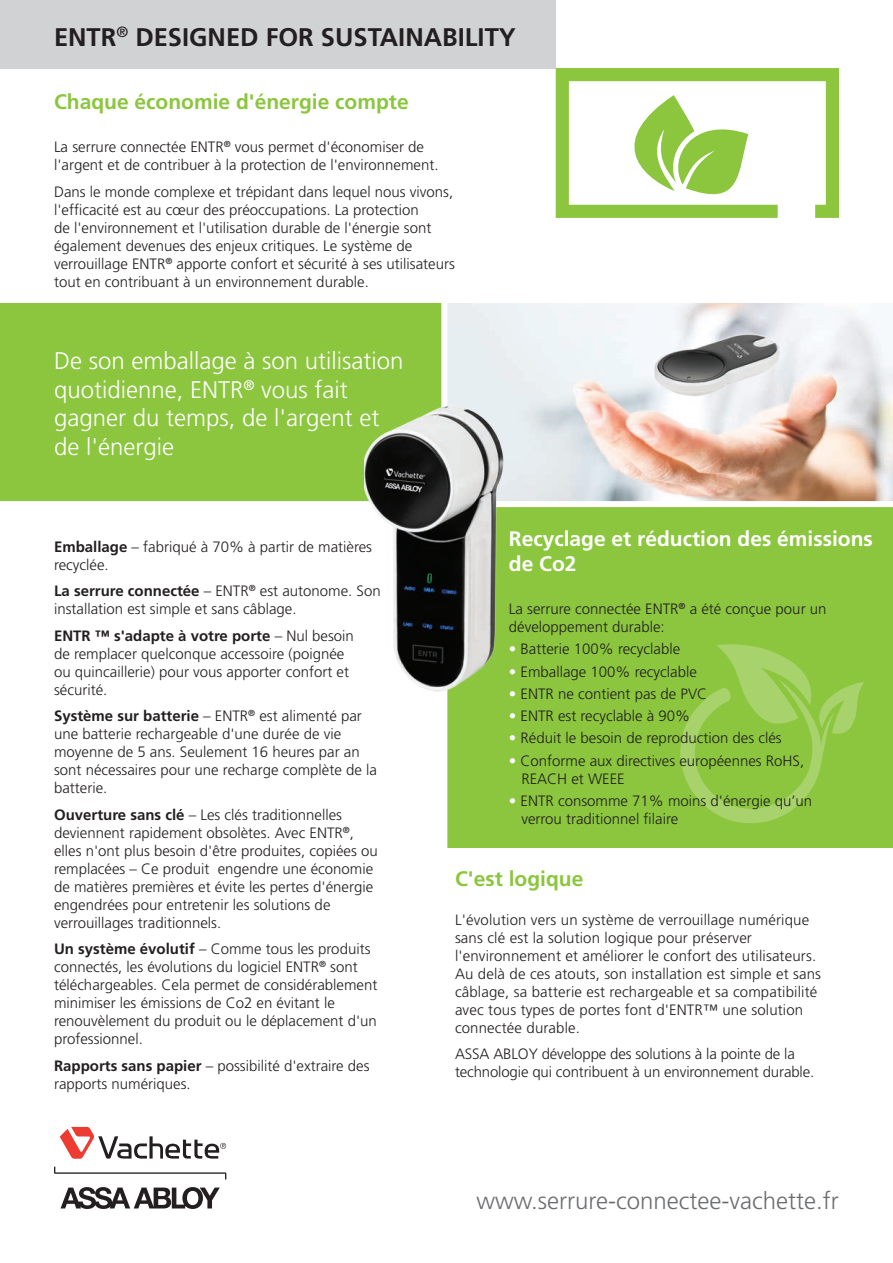
<style>
.page{position:relative;width:893px;height:1263px;background:#fff}
.page>*{position:absolute;margin:0;border:0;box-sizing:border-box;transform-origin:0 0}
.t1{font:700 25.5px "Frutiger";color:#231f20}
.t2{font:300 24px/28.8px "Frutiger";color:#fff}
.t3{font:300 24px "Frutiger";color:#6c6d70}
.t4{font:700 21px "Frutiger";color:#8bc63e}
.t5{font:700 21px/25.2px "Frutiger";color:#fff}
.t6{font:300 15px/18px "Frutiger";color:#231f20}
.t7{font:14.85px "Frutiger";color:#231f20}
.t8{font:13.95px "Frutiger";color:#fff}
.t9{font:8.7px "Frutiger";color:#231f20}
.s1{font-weight:700}
.s2{color:#fff}
</style>
<div class="page">
<div style="left:444px;top:505px;width:449px;height:343px;background:#8bc63e"></div>
<img style="left:447px;top:303px;width:446px;height:198px">
<div style="left:0;top:303px;width:443px;height:201px;background:#8bc63e"></div>
<div style="left:0;top:501px;width:893px;height:6px;background:#fff"></div>
<div style="left:441px;top:287px;width:6px;height:695px;background:#fff"></div>
<div style="left:0;top:0;width:556px;height:68px;background:#d1d2d4"></div>
<svg style="left:556px;top:68px;width:283px;height:150px"></svg>
<svg style="left:680px;top:644px;width:184px;height:179px"></svg>
<svg style="left:54px;top:1167px;width:173px;height:12px"></svg>
<svg style="left:61px;top:1187px;width:159px;height:22px"></svg>
<svg style="left:60px;top:1127px;width:166px;height:32px"></svg>
<img style="left:364px;top:383px;width:170px;height:320px">
<img style="left:629px;top:303px;width:178px;height:117px">
<p class="t7" style="left:116px;top:23px;width:13px">®</p>
<h1 class="t1" style="left:54px;top:22px;width:64px">ENTR</h1>
<h1 class="t1" style="left:135px;top:22px;width:382px">DESIGNED FOR SUSTAINABILITY</h1>
<h3 class="t4" style="left:54px;top:90px;width:356px">Chaque économie d'énergie compte</h3>
<p class="t6" style="left:235px;top:138px;width:191px">vous permet 'd économiser de</p>
<p class="t9" style="left:224px;top:139px;width:8px">®</p>
<p class="t6" style="left:54px;top:138px;width:386px">La serrure connectée ENTR<br>'l argent et de contribuer laà protection de 'l environnement.</p>
<p class="t6" style="left:54px;top:183px;width:401px">Dans le monde complexe et trépidant dans lequel nous vivons,</p>
<p class="t6" style="left:54px;top:201px;width:366px">'l efficacité est au cœur des préoccupations. La protection</p>
<p class="t6" style="left:54px;top:219px;width:379px">de 'l environnement et 'l utilisation durable de 'l énergie sont</p>
<p class="t6" style="left:54px;top:237px;width:360px">également devenues des enjeux critiques. Le système de</p>
<p class="t6" style="left:177px;top:255px;width:280px">apporte confort et sécurité à ses utilisateurs</p>
<p class="t6" style="left:54px;top:255px;width:316px">verrouillage ENTR<br>tout en contribuant à un environnement durable.</p>
<p class="t9" style="left:165px;top:256px;width:8px">®</p>
<h2 class="t2" style="left:261px;top:346px;width:144px;text-indent:-207px">De son emballage à son utilisation vous fait</h2>
<h2 class="t2" style="left:54px;top:375px;width:327px">quotidienne, ENTR<br>gagner du temps, de 'l argent et de 'l énergie</h2>
<p class="t8" style="left:243px;top:377px;width:13px">®</p>
<p class="t6" style="left:54px;top:538px;width:320px"><span class="s1">Emballage</span> – fabriqué à 70% à partir de matières recyclée.</p>
<p class="t6" style="left:260px;top:582px;width:122px">est autonome. Son</p>
<p class="t9" style="left:249px;top:583px;width:8px">®</p>
<p class="t6" style="left:54px;top:582px;width:244px"><span class="s1">La serrure connectée</span> – ENTR installation est simple et sans câblage.</p>
<p class="t6" style="left:54px;top:627px;width:301px"><span class="s1">ENTR ™ 's adapte à votre porte</span> – Nul besoin de remplacer quelconque accessoire (poignée ou quincaillerie) pour vous apporter confort et sécurité.</p>
<p class="t6" style="left:259px;top:707px;width:104px">est alimenté par</p>
<p class="t6" style="left:54px;top:707px;width:324px"><span class="s1">Système sur batterie</span> – ENTR<br>une batterie rechargeable 'd une durée de vie moyenne de 5 ans. Seulement 16 heures par an sont nécessaires pour une recharge complète de la batterie.</p>
<p class="t6" style="left:54px;top:806px;width:290px"><span class="s1">Ouverture sans clé</span> – Les clés traditionnelles</p>
<p class="t6" style="left:54px;top:824px;width:302px">deviennent rapidement obsolètes. Avec ENTR ,<sup>R</sup></p>
<p class="t6" style="left:54px;top:842px;width:325px">elles 'n ont plus besoin 'd être produites, copiées ou</p>
<p class="t6" style="left:218px;top:860px;width:157px">engendre une économie</p>
<p class="t9" style="left:248px;top:708px;width:8px">®</p>
<p class="t6" style="left:54px;top:860px;width:321px">remplacées – Ce produit<br>de matières premières et évite les pertes 'd énergie engendrées pour entretenir les solutions de verrouillages traditionnels.</p>
<p class="t6" style="left:330px;top:940px;width:42px;text-indent:-276px"><span class="s1">Un système évolutif</span> – Comme tous les produits sont</p>
<p class="t6" style="left:54px;top:958px;width:325px">connectés, les évolutions du logiciel ENTR téléchargeables. Cela permet de considérablement minimiser les émissions de Co2 en évitant le renouvèlement du produit ou le déplacement 'd un professionnel.</p>
<p class="t6" style="left:54px;top:1057px;width:317px"><span class="s1">Rapports sans papier</span> – possibilité 'd extraire des rapports numériques.</p>
<p class="t9" style="left:319px;top:959px;width:8px">®</p>
<h3 class="t5" style="left:509px;top:526px;width:366px">Recyclage et réduction des émissions de Co2</h3>
<p class="t6" style="left:690px;top:600px;width:138px">a été conçue pour un</p>
<p class="t9" style="left:679px;top:601px;width:8px">®</p>
<p class="t6" style="left:509px;top:600px;width:171px">La serrure connectée ENTR développement durable:</p>
<p class="t6" style="left:509px;top:640px;width:173px"><span class="s2">•</span> Batterie 100% recyclable</p>
<p class="t6" style="left:509px;top:662px;width:190px"><span class="s2">•</span> Emballage 100% recyclable</p>
<p class="t6" style="left:509px;top:685px;width:200px"><span class="s2">•</span> ENTR ne contient pas de PVC</p>
<p class="t6" style="left:509px;top:707px;width:183px"><span class="s2">•</span> ENTR est recyclable à 90%</p>
<p class="t6" style="left:509px;top:729px;width:274px"><span class="s2">•</span> Réduit le besoin de reproduction des clés</p>
<p class="t6" style="left:521px;top:751px;width:284px;text-indent:-13px"><span class="s2">•</span> Conforme aux directives européennes RoHS,<br>REACH et WEEE</p>
<p class="t6" style="left:521px;top:792px;width:292px;text-indent:-13px"><span class="s2">•</span> ENTR consomme 71% moins 'd énergie qu’un verrou traditionnel filaire</p>
<h3 class="t4" style="left:455px;top:866px;width:130px">C'est logique</h3>
<p class="t6" style="left:455px;top:910px;width:368px">'L évolution vers un système de verrouillage numérique sans clé est la solution logique pour préserver<br>'l environnement et améliorer le confort des utilisateurs.<br>Au delà de ces atouts, son installation est simple et sans câblage, sa batterie est rechargeable et sa compatibilité avec tous types de portes font 'd ENTR™ une solution connectée durable.</p>
<p class="t6" style="left:455px;top:1045px;width:361px">ASSA ABLOY développe des solutions laà pointe de la technologie qui contribuent à un environnement durable.</p>
<h2 class="t3" style="left:476px;top:1187px;width:364px">www.serrure-connectee-vachette.fr</h2>
</div>
